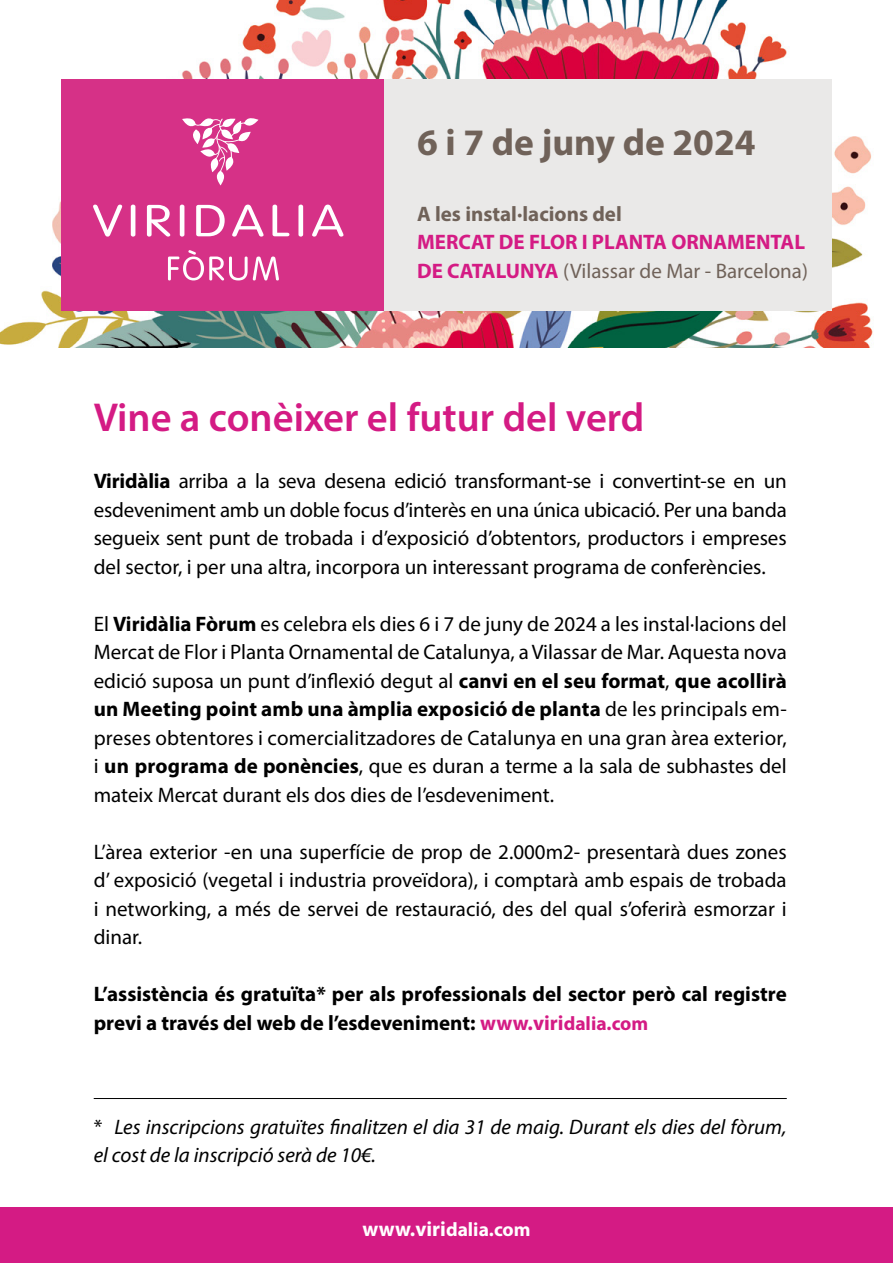
<style>
.page{position:relative;width:893px;height:1263px;background:#fff}
.page>*{position:absolute;margin:0;border:0;box-sizing:border-box;transform-origin:0 0}
.t1{font:600 40.5px "Myriad Pro";color:#d41b84}
.t2{font:700 37.5px "Myriad Pro";color:#706259}
.t3{font:21px/28.5px "Myriad Pro";color:#000;text-align:justify}
.t4{font:700 21px/28.5px "Myriad Pro";color:#000}
.t5{font:italic 21px/28.5px "Myriad Pro";color:#000}
.t6{font:700 21px/28.5px "Myriad Pro";color:#d41b84}
.t7{font:700 21px "Myriad Pro";color:#706259}
.t8{font:700 19.5px "Myriad Pro";color:#fff}
.s1{font-weight:400;color:#706259}
.s2{font-weight:700}
.s3{color:#d41b84}
.s4{font-size:19.5px;color:#d41b84}
.s5{font-style:normal}
.s6{font-size:21px}
</style>
<div class="page">
<img style="left:0;top:0;width:873px;height:348px">
<div style="left:384px;top:80px;width:447px;height:231px;background:#eae9e8"></div>
<div style="left:62px;top:80px;width:322px;height:231px;background:#d63187"></div>
<svg style="left:182px;top:118px;width:76px;height:67px"></svg>
<svg style="left:168px;top:250px;width:111px;height:30px"></svg>
<svg style="left:93px;top:205px;width:250px;height:32px"></svg>
<div style="left:0;top:1207px;width:893px;height:56px;background:#d41b84"></div>
<hr style="left:94px;top:1098px;width:693px;height:1px;background:#000">
<h2 class="t2" style="left:417px;top:118px;width:340px">6 i 7 de juny de 2024</h2>
<p class="t7" style="left:417px;top:200px;width:206px">A les instal·lacions del</p>
<p class="t6" style="left:417px;top:227px;width:392px">MERCAT DE FLOR I PLANTA ORNAMENTAL<br>DE CATALUNYA <span class="s1">(Vilassar de Mar - Barcelona)</span></p>
<h1 class="t1" style="left:94px;top:392px;width:552px">Vine a conèixer el futur del verd</h1>
<p class="t3" style="left:94px;top:466px;width:695px"><span class="s2">Viridàlia</span> arriba a la seva desena edició transformant-se i convertint-se en un esdeveniment amb un doble focus d’interès en una única ubicació. Per una banda segueix sent punt de trobada i d’exposició d’obtentors, productors i empreses del sector, i per una altra, incorpora un interessant programa de conferències.</p>
<p class="t3" style="left:94px;top:609px;width:695px">El <span class="s2">Viridàlia Fòrum</span> es celebra els dies 6 i 7 de juny de 2024 a les instal·lacions del Mercat de Flor i Planta Ornamental de Catalunya, a Vilassar de Mar. Aquesta nova edició suposa un punt d’inflexió degut al <span class="s2">canvi en el seu format</span>, <span class="s2">que acollirà un Meeting point amb una àmplia exposició de planta</span> de les principals em&shy;preses obtentores i comercialitzadores de Catalunya en una gran àrea exterior, i <span class="s2">un programa de ponències</span>, que es duran a terme a la sala de subhastes del mateix Mercat durant els dos dies de l’esdeveniment.</p>
<p class="t3" style="left:94px;top:837px;width:694px">L’àrea exterior -en una superfície de prop de 2.000m2- presentarà dues zones d’ exposició (vegetal i industria proveïdora), i comptarà amb espais de trobada i networking, a més de servei de restauració, des del qual s’oferirà esmorzar i dinar.</p>
<p class="t4" style="left:94px;top:979px;width:695px">L’assistència és gratuïta* per als professionals del sector però cal registre previ a través del web de l’esdeveniment: <span class="s3">www.viri</span><span class="s4">dalia.com</span></p>
<p class="t5" style="left:94px;top:1112px;width:694px"><span class="s5">*</span> Les inscripcions gratuïtes finalitzen el dia 31 de maig. Durant els dies del fòrum, el cost de la inscripció serà de 10€.</p>
<p class="t8" style="left:362px;top:1216px;width:170px"><span class="s6">www.viri</span>dalia.com</p>
</div>
